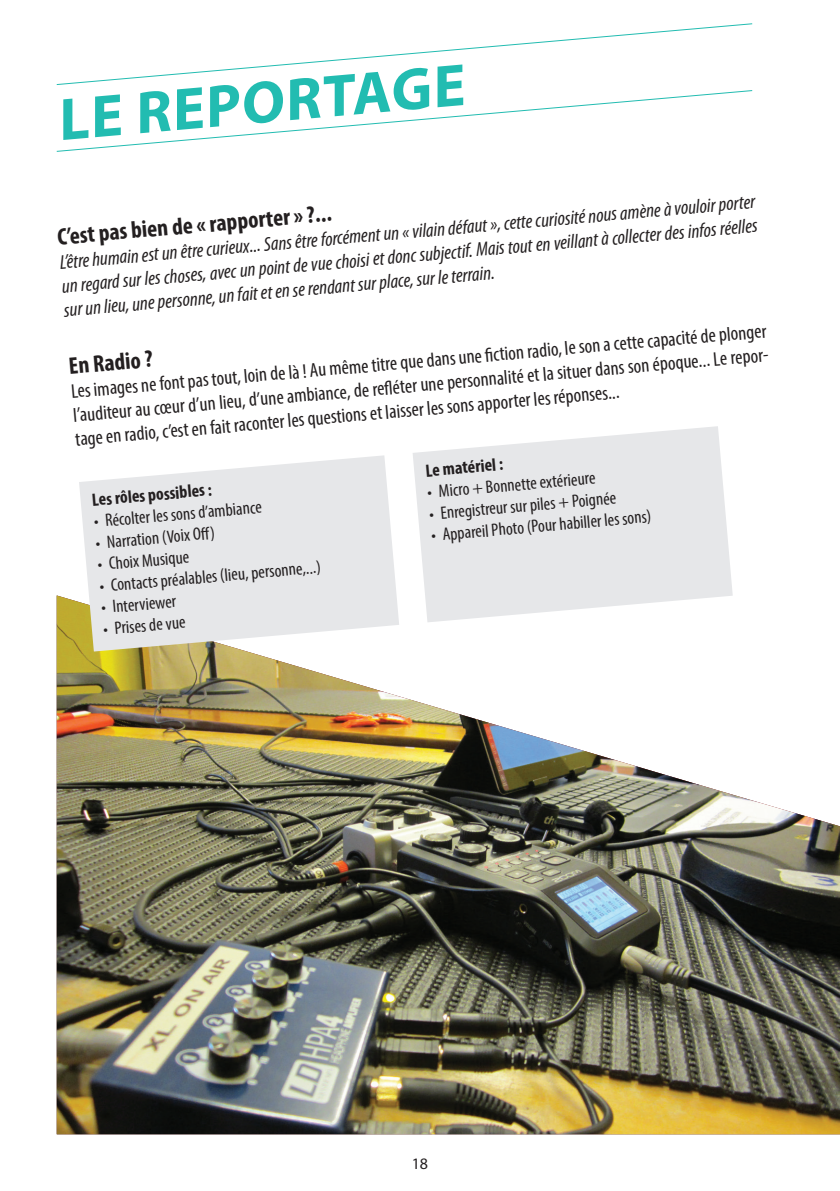
<style>
.page{position:relative;width:840px;height:1191px;background:#fff}
.page>*{position:absolute;margin:0;border:0;box-sizing:border-box;transform-origin:0 0}
.t1{font:700 60px "Myriad Pro";color:#22bcb1}
.t2{font:700 condensed 24px "Myriad Pro";color:#231f20}
.t3{font:condensed 20px/24px "Myriad Pro";color:#231f20}
.t4{font:italic condensed 20px/24px "Myriad Pro";color:#231f20;text-align:justify}
.t5{font:condensed 18px "Myriad Pro";color:#231f20}
.t6{font:700 condensed 18px "Myriad Pro";color:#231f20}
.t7{font:16px "Myriad Pro";color:#231f20}
</style>
<div class="page">
<img style="left:57px;top:595px;width:782px;height:539px">
<svg style="left:79px;top:455px;width:320px;height:196px;background:#e8e9e8"></svg>
<svg style="left:412px;top:426px;width:320px;height:196px;fill:#e6e7e9"></svg>
<svg style="left:56px;top:90px;width:696px;height:62px"></svg>
<svg style="left:56px;top:23px;width:696px;height:62px"></svg>
<h1 class="t1" style="left:55px;top:87px;width:409px;rotate:-5deg">LE REPORTAGE</h1>
<p class="t4" style="left:59px;top:251px;width:699px;rotate:-5deg">L’être humain est un être curieux... Sans être forcément un « vilain défaut », cette curiosité nous amène à vouloir porter un regard sur les choses, avec un point de vue choisi et donc subjectif. Mais tout en veillant à collecter des infos réelles sur un lieu, une personne, un fait et en se rendant sur place, sur le terrain.</p>
<p class="t2" style="left:68px;top:351px;width:85px;rotate:-5deg">En Radio ?</p>
<p class="t2" style="left:56px;top:222px;width:276px;rotate:-5deg">C’est pas bien de « rapporter » ?...</p>
<p class="t3" style="left:70px;top:379px;width:703px;rotate:-5deg">Les images ne font pas tout, loin de là ! Au même titre que dans une fi ction radio, le son a cette capacité de plonger l’auditeur au cœur d’un lieu, d’une ambiance, de refl éter une personnalité et la situer dans son époque... Le repor&shy;tage en radio, c’est en fait raconter les questions et laisser les sons apporter les réponses...</p>
<p class="t6" style="left:91px;top:488px;width:122px;rotate:-5deg">Les rôles possibles :</p>
<p class="t5" style="left:93px;top:510px;width:170px;rotate:-5deg">• Récolter les sons d’ambiance</p>
<p class="t5" style="left:95px;top:532px;width:121px;rotate:-5deg">• Narration (Voix Off )</p>
<p class="t5" style="left:97px;top:553px;width:93px;rotate:-5deg">• Choix Musique</p>
<p class="t6" style="left:424px;top:459px;width:79px;rotate:-5deg">Le matériel :</p>
<p class="t5" style="left:426px;top:481px;width:170px;rotate:-5deg">• Micro + Bonnette extérieure</p>
<p class="t5" style="left:428px;top:503px;width:189px;rotate:-5deg">• Enregistreur sur piles + Poignée</p>
<p class="t5" style="left:430px;top:524px;width:222px;rotate:-5deg">• Appareil Photo (Pour habiller les sons)</p>
<p class="t5" style="left:98px;top:575px;width:223px;rotate:-5deg">• Contacts préalables (lieu, personne,...)</p>
<p class="t5" style="left:100px;top:596px;width:77px;rotate:-5deg">• Interviewer</p>
<p class="t5" style="left:102px;top:618px;width:84px;rotate:-5deg">• Prises de vue</p>
<p class="t7" style="left:411px;top:1154px;width:18px">18</p>
</div>
